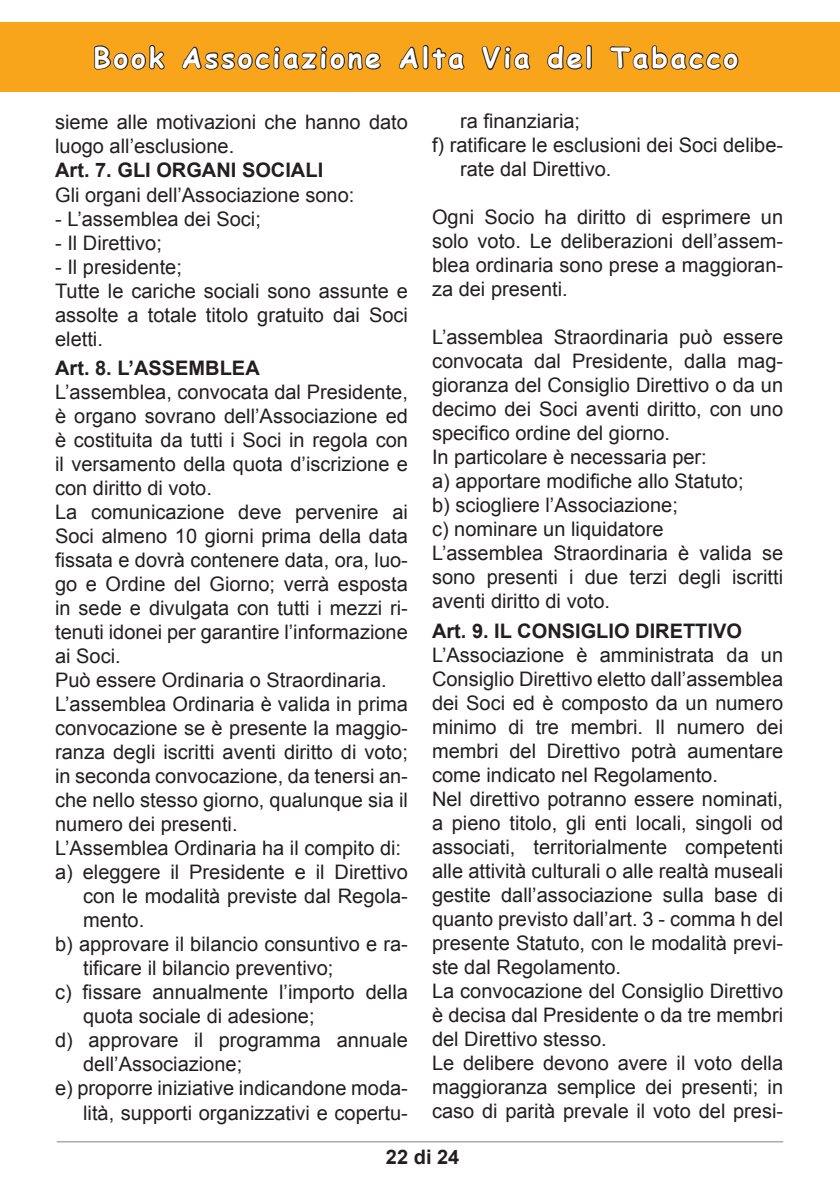
<style>
.page{position:relative;width:840px;height:1191px;background:#fff}
.page>*{position:absolute;margin:0;border:0;box-sizing:border-box;transform-origin:0 0}
.t1{font:700 28px "Comic Sans MS";letter-spacing:.1em;color:#fff}
.t2{font:20px/24px "Arial";color:#231f20;text-align:justify}
.t3{font:700 20px "Arial";color:#231f20}
</style>
<div class="page">
<div style="left:0;top:22px;width:839px;height:70px;background:#f9a51b"></div>
<svg style="left:94px;top:45px;width:71px;height:25px"></svg>
<svg style="left:181px;top:46px;width:200px;height:24px"></svg>
<svg style="left:398px;top:45px;width:67px;height:25px"></svg>
<svg style="left:481px;top:46px;width:50px;height:24px"></svg>
<svg style="left:547px;top:45px;width:45px;height:25px"></svg>
<svg style="left:609px;top:45px;width:130px;height:25px"></svg>
<hr style="left:57px;top:1141px;width:725px;height:1px;background:#828487">
<h1 class="t1" style="left:93px;top:37px;width:646px">Book Associazione Alta Via del Tabacco</h1>
<p class="t2" style="left:55px;top:111px;width:354px">sieme alle motivazioni che hanno dato luogo all’esclusione.</p>
<p class="t3" style="left:55px;top:157px;width:269px">Art. 7. GLI ORGANI SOCIALI</p>
<p class="t2" style="left:55px;top:183px;width:300px">Gli organi dell’Associazione sono:</p>
<p class="t2" style="left:55px;top:207px;width:207px">- L’assemblea dei Soci;</p>
<p class="t2" style="left:55px;top:231px;width:108px">- Il Direttivo;</p>
<p class="t2" style="left:55px;top:255px;width:128px">- Il presidente;</p>
<p class="t2" style="left:55px;top:279px;width:354px">Tutte le cariche sociali sono assunte e assolte a totale titolo gratuito dai Soci eletti.</p>
<p class="t3" style="left:55px;top:355px;width:206px">Art. 8. L’ASSEMBLEA</p>
<p class="t2" style="left:55px;top:380px;width:354px">L’assemblea, convocata dal Presidente, è organo sovrano dell’Associazione ed è costituita da tutti i Soci in regola con il versamento della quota d’iscrizione e con diritto di voto.</p>
<p class="t2" style="left:55px;top:500px;width:354px">La comunicazione deve pervenire ai Soci almeno 10 giorni prima della data fissata e dovrà contenere data, ora, luo&shy;go e Ordine del Giorno; verrà esposta in sede e divulgata con tutti i mezzi ri&shy;tenuti idonei per garantire l’informazione ai Soci.</p>
<p class="t2" style="left:55px;top:668px;width:333px">Può essere Ordinaria o Straordinaria.</p>
<p class="t2" style="left:55px;top:692px;width:354px">L’assemblea Ordinaria è valida in prima convocazione se è presente la maggio&shy;ranza degli iscritti aventi diritto di voto; in seconda convocazione, da tenersi an&shy;che nello stesso giorno, qualunque sia il numero dei presenti.</p>
<p class="t2" style="left:55px;top:836px;width:347px">L’Assemblea Ordinaria ha il compito di:</p>
<p class="t2" style="left:83px;top:860px;width:326px;text-indent:-28px">a) eleggere il Presidente e il Direttivo con le modalità previste dal Regola&shy;mento.</p>
<p class="t2" style="left:83px;top:932px;width:326px;text-indent:-28px">b) approvare il bilancio consuntivo e ra&shy;tificare il bilancio preventivo;</p>
<p class="t2" style="left:83px;top:980px;width:326px;text-indent:-28px">c) fissare annualmente l’importo della quota sociale di adesione;</p>
<p class="t2" style="left:83px;top:1028px;width:326px;text-indent:-28px">d) approvare il programma annuale dell’Associazione;</p>
<p class="t2" style="left:55px;top:1076px;width:354px;text-align:right">e) proporre iniziative indicandone moda&shy;lità, supporti organizzativi e copertu-</p>
<p class="t2" style="left:460px;top:109px;width:122px">ra finanziaria;</p>
<p class="t2" style="left:460px;top:133px;width:324px;text-indent:-28px">f) ratificare le esclusioni dei Soci delibe&shy;rate dal Direttivo.</p>
<p class="t2" style="left:432px;top:205px;width:352px">Ogni Socio ha diritto di esprimere un solo voto. Le deliberazioni dell’assem&shy;blea ordinaria sono prese a maggioran&shy;za dei presenti.</p>
<p class="t2" style="left:432px;top:325px;width:352px">L’assemblea Straordinaria può essere convocata dal Presidente, dalla mag&shy;gioranza del Consiglio Direttivo o da un decimo dei Soci aventi diritto, con uno specifico ordine del giorno.</p>
<p class="t2" style="left:432px;top:445px;width:276px">In particolare è necessaria per:</p>
<p class="t2" style="left:432px;top:469px;width:313px">a) apportare modifiche allo Statuto;</p>
<p class="t2" style="left:432px;top:493px;width:247px">b) sciogliere l’Associazione;</p>
<p class="t2" style="left:432px;top:517px;width:233px">c) nominare un liquidatore</p>
<p class="t2" style="left:432px;top:541px;width:352px">L’assemblea Straordinaria è valida se sono presenti i due terzi degli iscritti aventi diritto di voto.</p>
<p class="t3" style="left:432px;top:617px;width:311px">Art. 9. IL CONSIGLIO DIRETTIVO</p>
<p class="t2" style="left:432px;top:643px;width:352px">L’Associazione è amministrata da un Consiglio Direttivo eletto dall’assemblea dei Soci ed è composto da un numero minimo di tre membri. Il numero dei membri del Direttivo potrà aumentare come indicato nel Regolamento.</p>
<p class="t2" style="left:432px;top:787px;width:352px">Nel direttivo potranno essere nominati, a pieno titolo, gli enti locali, singoli od associati, territorialmente competenti alle attività culturali o alle realtà museali gestite dall’associazione sulla base di quanto previsto dall’art. 3 - comma h del presente Statuto, con le modalità previ&shy;ste dal Regolamento.</p>
<p class="t2" style="left:432px;top:979px;width:352px">La convocazione del Consiglio Direttivo è decisa dal Presidente o da tre membri del Direttivo stesso.</p>
<p class="t2" style="left:432px;top:1051px;width:352px">Le delibere devono avere il voto della maggioranza semplice dei presenti; in caso di parità prevale il voto del presi-</p>
<p class="t3" style="left:386px;top:1144px;width:75px">22 di 24</p>
</div>
